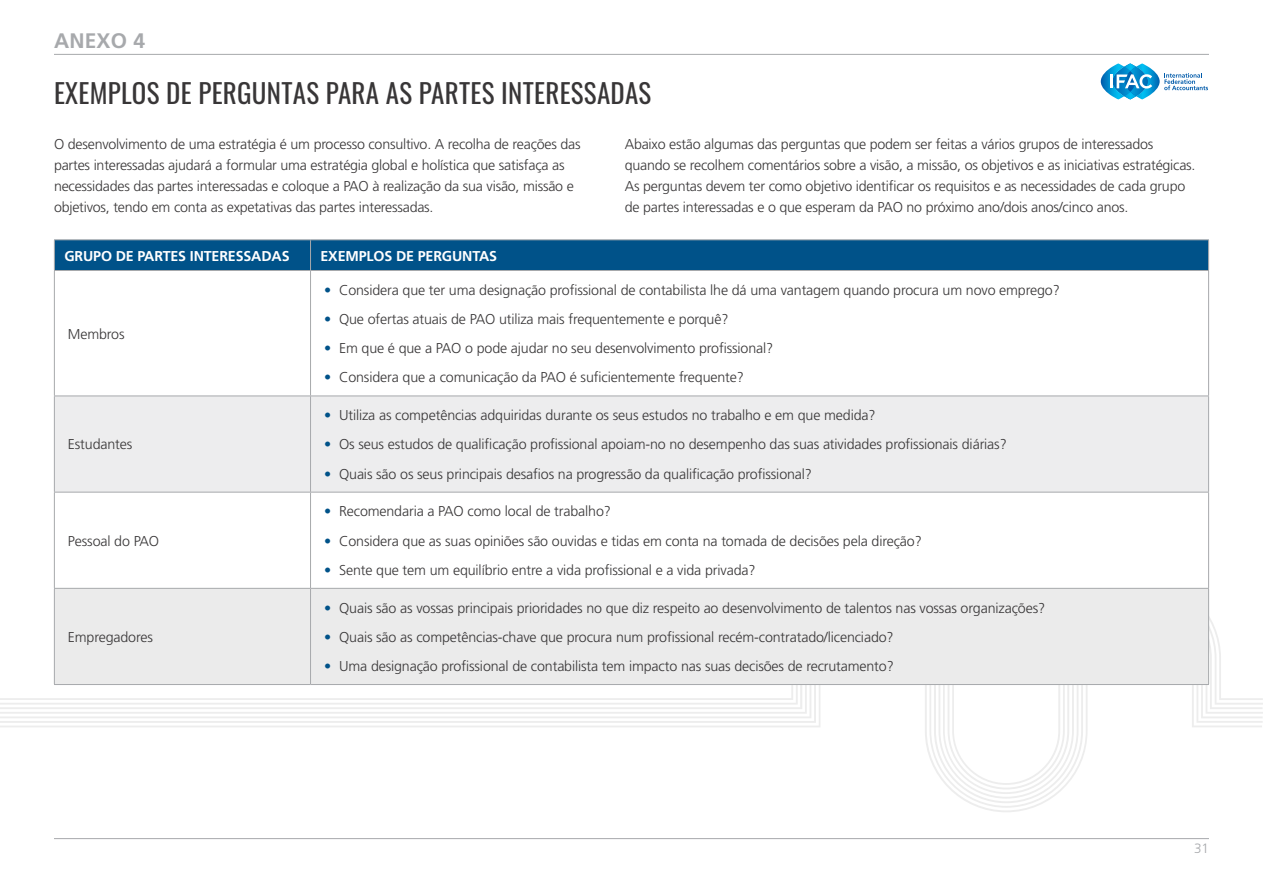
<style>
.page{position:relative;width:1263px;height:893px;background:#fff}
.page>*{position:absolute;margin:0;border:0;box-sizing:border-box;transform-origin:0 0}
.t1{font:27px "Oswald";letter-spacing:.01em;color:#383637}
.t2{font:700 21px "Frutiger LT Std";letter-spacing:.01em;color:#a7a9ac}
.t3{font:300 14.25px/21px "Frutiger LT Std";letter-spacing:-.01em;color:#383637}
.t4{font:700 14.25px "Frutiger LT Std";letter-spacing:-.01em;color:#fff}
.t5{font:300 13.5px "Frutiger LT Std";color:#a7a9ac}
.s1{color:#005289}
</style>
<div class="page">
<hr style="left:54px;top:54px;width:1155px;height:1px;background:#a7a9ac">
<hr style="left:54px;top:838px;width:1155px;height:1px;background:#a7a9ac">
<svg style="left:0;top:541px;width:1262px;height:262px"></svg>
<div style="left:55px;top:240px;width:1153px;height:30px;background:#005289"></div>
<svg style="left:55px;top:395px;width:1153px;height:193px"></svg>
<div style="left:55px;top:397px;width:1153px;height:95px;background:#ededee"></div>
<div style="left:55px;top:589px;width:1153px;height:95px;background:#ebebeb"></div>
<hr style="left:54px;top:239px;width:256px;height:1px;background:#a7a9ac">
<hr style="left:54px;top:240px;width:1px;height:30px;background:#a7a9ac">
<hr style="left:310px;top:239px;width:899px;height:1px;background:#a7a9ac">
<hr style="left:310px;top:240px;width:1px;height:30px;background:#a7a9ac">
<hr style="left:1208px;top:240px;width:1px;height:30px;background:#a7a9ac">
<hr style="left:54px;top:270px;width:256px;height:1px;background:#a7a9ac">
<hr style="left:54px;top:271px;width:1px;height:125px;background:#a7a9ac">
<hr style="left:310px;top:270px;width:899px;height:1px;background:#a7a9ac">
<hr style="left:310px;top:271px;width:1px;height:125px;background:#a7a9ac">
<hr style="left:1208px;top:271px;width:1px;height:125px;background:#a7a9ac">
<hr style="left:54px;top:396px;width:256px;height:1px;background:#a7a9ac">
<hr style="left:54px;top:396px;width:1px;height:96px;background:#a7a9ac">
<hr style="left:310px;top:396px;width:899px;height:1px;background:#a7a9ac">
<hr style="left:310px;top:396px;width:1px;height:96px;background:#a7a9ac">
<hr style="left:1208px;top:396px;width:1px;height:96px;background:#a7a9ac">
<hr style="left:54px;top:492px;width:256px;height:1px;background:#a7a9ac">
<hr style="left:54px;top:492px;width:1px;height:96px;background:#a7a9ac">
<hr style="left:310px;top:492px;width:899px;height:1px;background:#a7a9ac">
<hr style="left:310px;top:492px;width:1px;height:96px;background:#a7a9ac">
<hr style="left:1208px;top:492px;width:1px;height:96px;background:#a7a9ac">
<hr style="left:54px;top:588px;width:256px;height:1px;background:#a7a9ac">
<hr style="left:54px;top:589px;width:1px;height:95px;background:#a7a9ac">
<hr style="left:310px;top:588px;width:899px;height:1px;background:#a7a9ac">
<hr style="left:310px;top:589px;width:1px;height:95px;background:#a7a9ac">
<hr style="left:1208px;top:589px;width:1px;height:95px;background:#a7a9ac">
<hr style="left:54px;top:684px;width:256px;height:1px;background:#a7a9ac">
<hr style="left:310px;top:684px;width:899px;height:1px;background:#a7a9ac">
<svg style="left:1101px;top:63px;width:107px;height:36px"></svg>
<h2 class="t2" style="left:54px;top:29px;width:93px">ANEXO 4</h2>
<h1 class="t1" style="left:54px;top:69px;width:599px">EXEMPLOS DE PERGUNTAS PARA AS PARTES INTERESSADAS</h1>
<p class="t3" style="left:54px;top:133px;width:528px">O desenvolvimento de uma estratégia é um processo consultivo. A recolha de reações das partes interessadas ajudará a formular uma estratégia global e holística que satisfaça as necessidades das partes interessadas e coloque a PAO à realização da sua visão, missão e objetivos, tendo em conta as expetativas das partes interessadas.</p>
<p class="t4" style="left:64px;top:247px;width:227px">GRUPO DE PARTES INTERESSADAS</p>
<p class="t4" style="left:320px;top:247px;width:178px">EXEMPLOS DE PERGUNTAS</p>
<p class="t3" style="left:625px;top:133px;width:572px">Abaixo estão algumas das perguntas que podem ser feitas a vários grupos de interessados quando se recolhem comentários sobre a visão, a missão, os objetivos e as iniciativas estratégicas.<br>As perguntas devem ter como objetivo identificar os requisitos e as necessidades de cada grupo de partes interessadas e o que esperam da PAO no próximo ano/dois anos/cinco anos.</p>
<p class="t3" style="left:68px;top:323px;width:58px">Membros</p>
<p class="t3" style="left:68px;top:434px;width:66px">Estudantes</p>
<p class="t3" style="left:68px;top:530px;width:93px">Pessoal do PAO</p>
<p class="t3" style="left:68px;top:627px;width:87px">Empregadores</p>
<p class="t3" style="left:324px;top:279px;width:737px"><span class="s1">•</span> Considera que ter uma designação profissional de contabilista lhe dá uma vantagem quando procura um novo emprego?</p>
<p class="t3" style="left:324px;top:309px;width:406px"><span class="s1">•</span> Que ofertas atuais de PAO utiliza mais frequentemente e porquê?</p>
<p class="t3" style="left:324px;top:338px;width:451px"><span class="s1">•</span> Em que é que a PAO o pode ajudar no seu desenvolvimento profissional?</p>
<p class="t3" style="left:324px;top:367px;width:421px"><span class="s1">•</span> Considera que a comunicação da PAO é suficientemente frequente?</p>
<p class="t3" style="left:324px;top:405px;width:553px"><span class="s1">•</span> Utiliza as competências adquiridas durante os seus estudos no trabalho e em que medida?</p>
<p class="t3" style="left:324px;top:434px;width:684px"><span class="s1">•</span> Os seus estudos de qualificação profissional apoiam-no no desempenho das suas atividades profissionais diárias?</p>
<p class="t3" style="left:324px;top:463px;width:489px"><span class="s1">•</span> Quais são os seus principais desafios na progressão da qualificação profissional?</p>
<p class="t3" style="left:324px;top:501px;width:288px"><span class="s1">•</span> Recomendaria a PAO como local de trabalho?</p>
<p class="t3" style="left:324px;top:530px;width:599px"><span class="s1">•</span> Considera que as suas opiniões são ouvidas e tidas em conta na tomada de decisões pela direção?</p>
<p class="t3" style="left:324px;top:560px;width:433px"><span class="s1">•</span> Sente que tem um equilíbrio entre a vida profissional e a vida privada?</p>
<p class="t3" style="left:324px;top:597px;width:723px"><span class="s1">•</span> Quais são as vossas principais prioridades no que diz respeito ao desenvolvimento de talentos nas vossas organizações?</p>
<p class="t3" style="left:324px;top:627px;width:571px"><span class="s1">•</span> Quais são as competências-chave que procura num profissional recém-contratado/licenciado?</p>
<p class="t3" style="left:324px;top:656px;width:571px"><span class="s1">•</span> Uma designação profissional de contabilista tem impacto nas suas decisões de recrutamento?</p>
<p class="t5" style="left:1194px;top:841px;width:16px">31</p>
</div>
